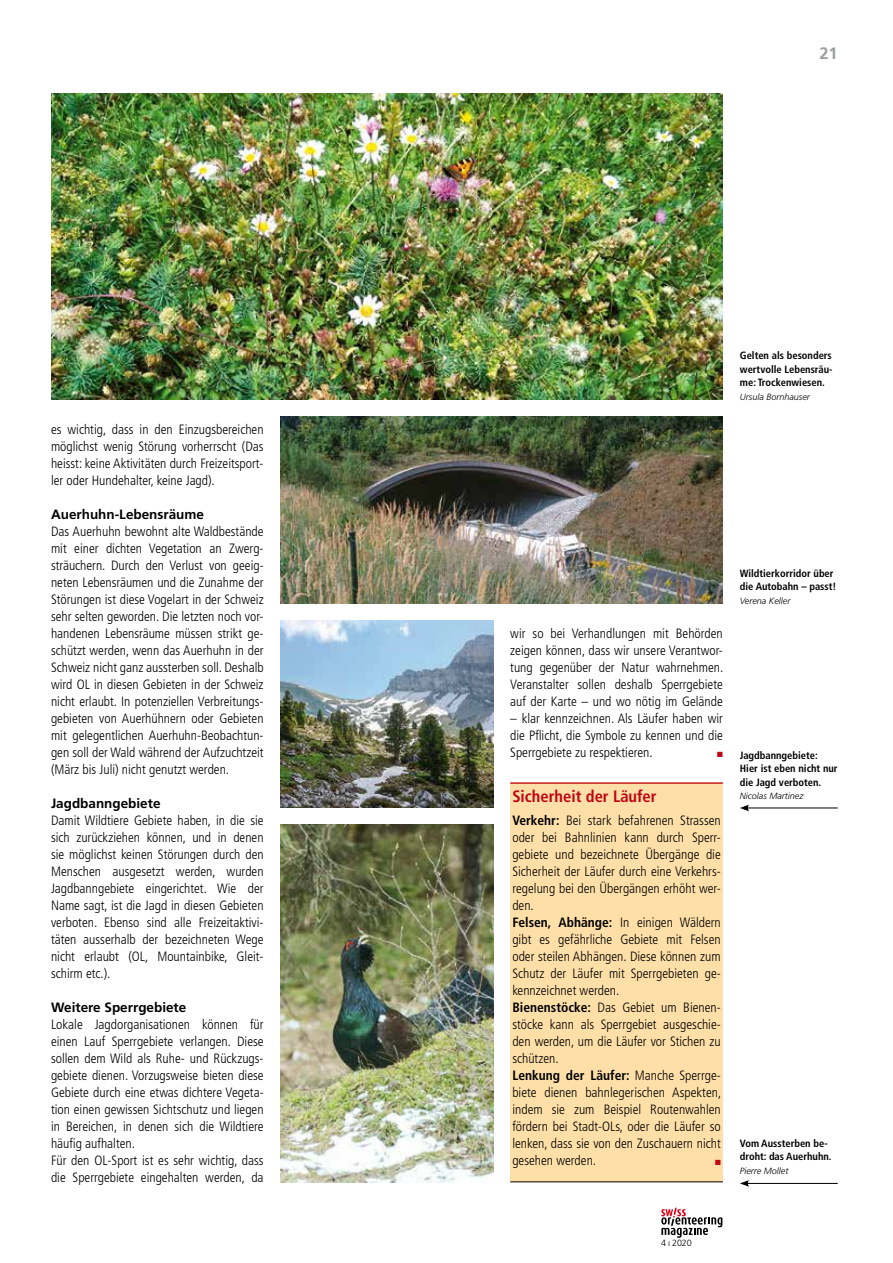
<style>
.page{position:relative;width:893px;height:1263px;background:#fff}
.page>*{position:absolute;margin:0;border:0;box-sizing:border-box;transform-origin:0 0}
.t1{font:700 condensed 16.5px "Frutiger LT Std";color:#c00514}
.t2{font:700 16.5px "Frutiger LT Std";color:#9b9d9f}
.t3{font:300 condensed 13.5px/17px "Frutiger LT Std";color:#000;text-align:justify}
.t4{font:700 13.5px "Frutiger LT Std";color:#000}
.t5{font:700 condensed 10.5px/13.5px "Frutiger LT Std";color:#000}
.t6{font:italic 300 9px "Frutiger LT Std";color:#000}
.t7{font:300 9px "Frutiger LT Std";color:#000}
.t8{font:7.5px "Zapf Dingbats ITC";color:#c00514}
.s1{font-weight:700}
</style>
<div class="page">
<div style="left:510px;top:782px;width:213px;height:400px;background:#fedfa8"></div>
<hr style="left:510px;top:782px;width:213px;height:2px;background:#c00514">
<hr style="left:510px;top:1181px;width:213px;height:1px;background:#000">
<hr style="left:747px;top:808px;width:91px;height:1px;background:#000">
<svg style="left:740px;top:805px;width:9px;height:6px"></svg>
<hr style="left:747px;top:1183px;width:91px;height:1px;background:#000">
<svg style="left:740px;top:1180px;width:9px;height:7px"></svg>
<img style="left:281px;top:417px;width:442px;height:187px">
<img style="left:51px;top:94px;width:672px;height:306px">
<img style="left:281px;top:825px;width:212px;height:357px">
<img style="left:281px;top:621px;width:212px;height:187px">
<svg style="left:661px;top:1207px;width:61px;height:31px"></svg>
<p class="t3" style="left:51px;top:421px;width:214px">es wichtig, dass in den Einzugsbereichen möglichst wenig Störung vorherrscht (Das heisst: keine Aktivitäten durch Freizeitsport&shy;ler oder Hundehalter, keine Jagd).</p>
<p class="t4" style="left:51px;top:506px;width:155px">Auerhuhn-Lebensräume</p>
<p class="t3" style="left:51px;top:523px;width:214px">Das Auerhuhn bewohnt alte Waldbestände mit einer dichten Vegetation an Zwerg&shy;sträuchern. Durch den Verlust von geeig&shy;neten Lebensräumen und die Zunahme der Störungen ist diese Vogelart in der Schweiz sehr selten geworden. Die letzten noch vor&shy;handenen Lebensräume müssen strikt ge&shy;schützt werden, wenn das Auerhuhn in der Schweiz nicht ganz aussterben soll. Deshalb wird OL in diesen Gebieten in der Schweiz nicht erlaubt. In potenziellen Verbreitungs&shy;gebieten von Auerhühnern oder Gebieten mit gelegentlichen Auerhuhn-Beobachtun&shy;gen soll der Wald während der Aufzuchtzeit (März bis Juli) nicht genutzt werden.</p>
<p class="t4" style="left:51px;top:795px;width:111px">Jagdbanngebiete</p>
<p class="t3" style="left:51px;top:812px;width:214px">Damit Wildtiere Gebiete haben, in die sie sich zurückziehen können, und in denen sie möglichst keinen Störungen durch den Menschen ausgesetzt werden, wurden Jagdbanngebiete eingerichtet. Wie der Name sagt, ist die Jagd in diesen Gebieten verboten. Ebenso sind alle Freizeitaktivi&shy;täten ausserhalb der bezeichneten Wege nicht erlaubt (OL, Mountainbike, Gleit&shy;schirm etc.).</p>
<p class="t4" style="left:51px;top:999px;width:137px">Weitere Sperrgebiete</p>
<p class="t3" style="left:51px;top:1016px;width:214px;text-align:left">Lokale Jagdorganisationen können für einen Lauf Sperrgebiete verlangen. Diese sollen dem Wild als Ruhe- und Rückzugs&shy;gebiete dienen. Vorzugsweise bieten diese Gebiete durch eine etwas dichtere Vegeta&shy;tion einen gewissen Sichtschutz und liegen in Bereichen, in denen sich die Wildtiere häufig aufhalten.<br>Für den OL-Sport ist es sehr wichtig, dass die Sperrgebiete eingehalten werden, da</p>
<p class="t2" style="left:819px;top:44px;width:20px">21</p>
<p class="t5" style="left:740px;top:349px;width:94px;text-align:justify">Gelten als besonders wertvolle Lebensräu&shy;me: Trockenwiesen.</p>
<p class="t6" style="left:740px;top:391px;width:72px">Ursula Bornhauser</p>
<p class="t3" style="left:510px;top:625px;width:215px">wir so bei Verhandlungen mit Behörden zeigen können, dass wir unsere Verantwor&shy;tung gegenüber der Natur wahrnehmen.<br>Veranstalter sollen deshalb Sperrgebiete auf der Karte – und wo nötig im Gelände</p>
<p class="t3" style="left:510px;top:710px;width:214px">– klar kennzeichnen. Als Läufer haben wir die Pflicht, die Symbole zu kennen und die Sperrgebiete zu respektieren.</p>
<p class="t8" style="left:717px;top:751px;width:7px">■</p>
<p class="t1" style="left:512px;top:787px;width:146px">Sicherheit der Läufer</p>
<p class="t3" style="left:512px;top:812px;width:210px;text-align:left"><span class="s1">Verkehr:</span> Bei stark befahrenen Strassen oder bei Bahnlinien kann durch Sperr&shy;gebiete und bezeichnete Übergänge die Sicherheit der Läufer durch eine Verkehrs&shy;regelung bei den Übergängen erhöht wer&shy;den.<br><span class="s1">Felsen, Abhänge:</span> In einigen Wäldern gibt es gefährliche Gebiete mit Felsen oder steilen Abhängen. Diese können zum Schutz der Läufer mit Sperrgebieten ge&shy;kennzeichnet werden.<br><span class="s1">Bienenstöcke:</span> Das Gebiet um Bienen&shy;stöcke kann als Sperrgebiet ausgeschie&shy;den werden, um die Läufer vor Stichen zu schützen.<br><span class="s1">Lenkung der Läufer:</span> Manche Sperrge&shy;biete dienen bahnlegerischen Aspekten, indem sie zum Beispiel Routenwahlen fördern bei Stadt-OLs, oder die Läufer so lenken, dass sie von den Zuschauern nicht gesehen werden.</p>
<p class="t8" style="left:715px;top:1159px;width:7px">■</p>
<p class="t5" style="left:740px;top:566px;width:98px">Wildtierkorridor über die Autobahn – passt!</p>
<p class="t6" style="left:740px;top:596px;width:52px">Verena Keller</p>
<p class="t5" style="left:740px;top:748px;width:99px">Jagdbanngebiete:<br>Hier ist eben nicht nur die Jagd verboten.</p>
<p class="t6" style="left:740px;top:791px;width:65px">Nicolas Martinez</p>
<p class="t5" style="left:740px;top:1136px;width:93px">Vom Aussterben be&shy;droht: das Auerhuhn.</p>
<p class="t6" style="left:740px;top:1165px;width:50px">Pierre Mollet</p>
<p class="t7" style="left:661px;top:1237px;width:32px">4 ı 2020</p>
</div>
